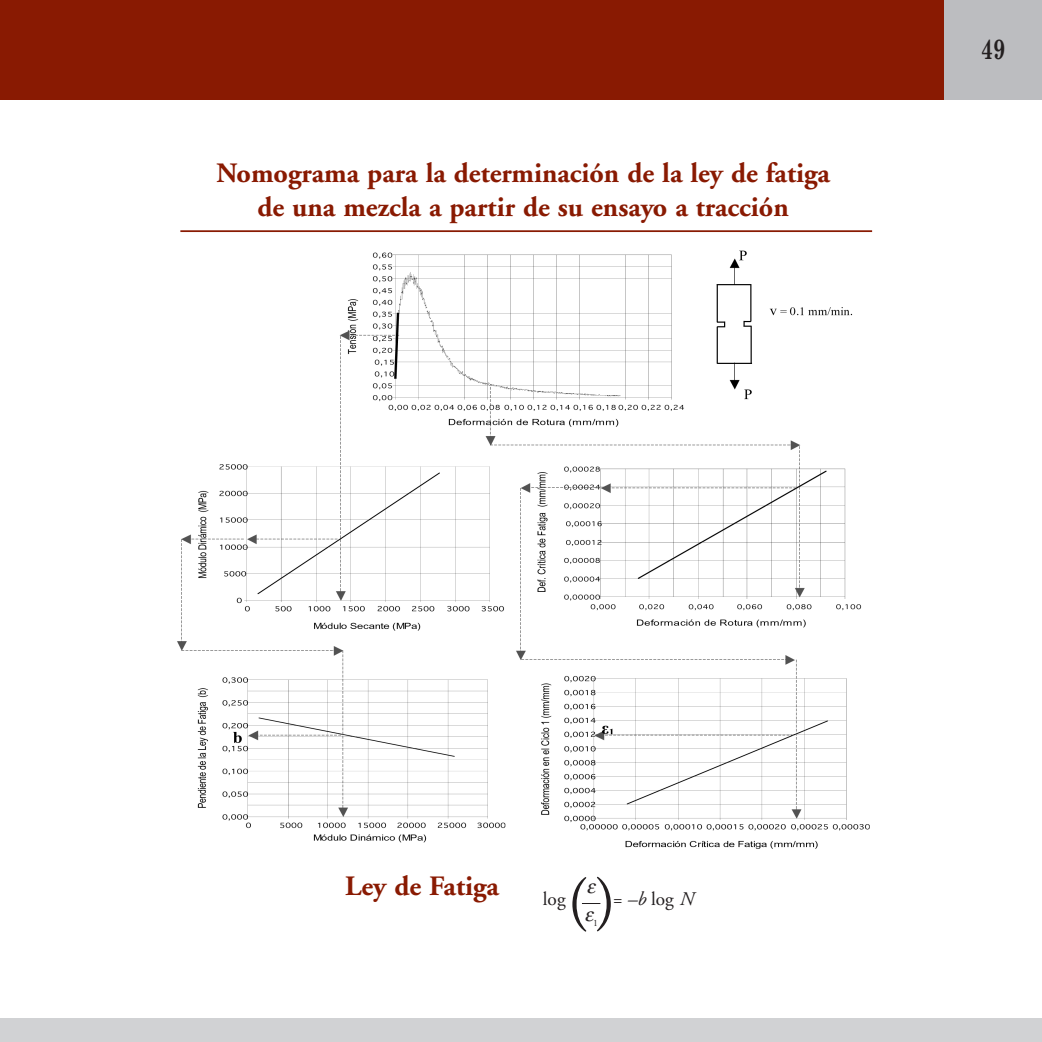
<style>
.page{position:relative;width:1042px;height:1042px;background:#fff}
.page>*{position:absolute;margin:0;border:0;box-sizing:border-box;transform-origin:0 0}
.t1{font:63px "Adobe Garamond";color:#231f20}
.t2{font:700 28px/33.6px "Adobe Garamond";color:#891a02;text-align:center}
.t3{font:700 28px "Century Schoolbook";color:#231f20;scale:.75 1}
.t4{font:italic 19.25px "Adobe Garamond";color:#231f20}
.t5{font:19.25px "Adobe Garamond";color:#231f20}
.t6{font:9.62px "Adobe Garamond";color:#231f20}
.s1{font-style:normal}
</style>
<div class="page">
<div style="left:943px;top:0;width:98px;height:99px;background:#bcbdc0"></div>
<img style="left:177px;top:250px;width:693px;height:599px">
<hr style="left:180px;top:230px;width:692px;height:2px;background:#891a02">
<div style="left:0;top:0;width:943px;height:99px;background:#891a02"></div>
<div style="left:0;top:1017px;width:1041px;height:24px;background:#d1d2d4"></div>
<p class="t2" style="left:216px;top:159px;width:614px">Nomograma para la determinación de la ley de fatiga de una mezcla a partir de su ensayo a tracción</p>
<p class="t3" style="left:981px;top:38px;width:34px">49</p>
<p class="t2" style="left:345px;top:871px;width:155px">Ley de Fatiga</p>
<h1 class="t1" style="left:567px;top:875px;width:50px">()</h1>
<p class="t5" style="left:543px;top:891px;width:24px">log</p>
<p class="t4" style="left:611px;top:891px;width:84px">= –b <span class="s1">log</span> N</p>
<p class="t6" style="left:593px;top:918px;width:6px">1</p>
</div>
